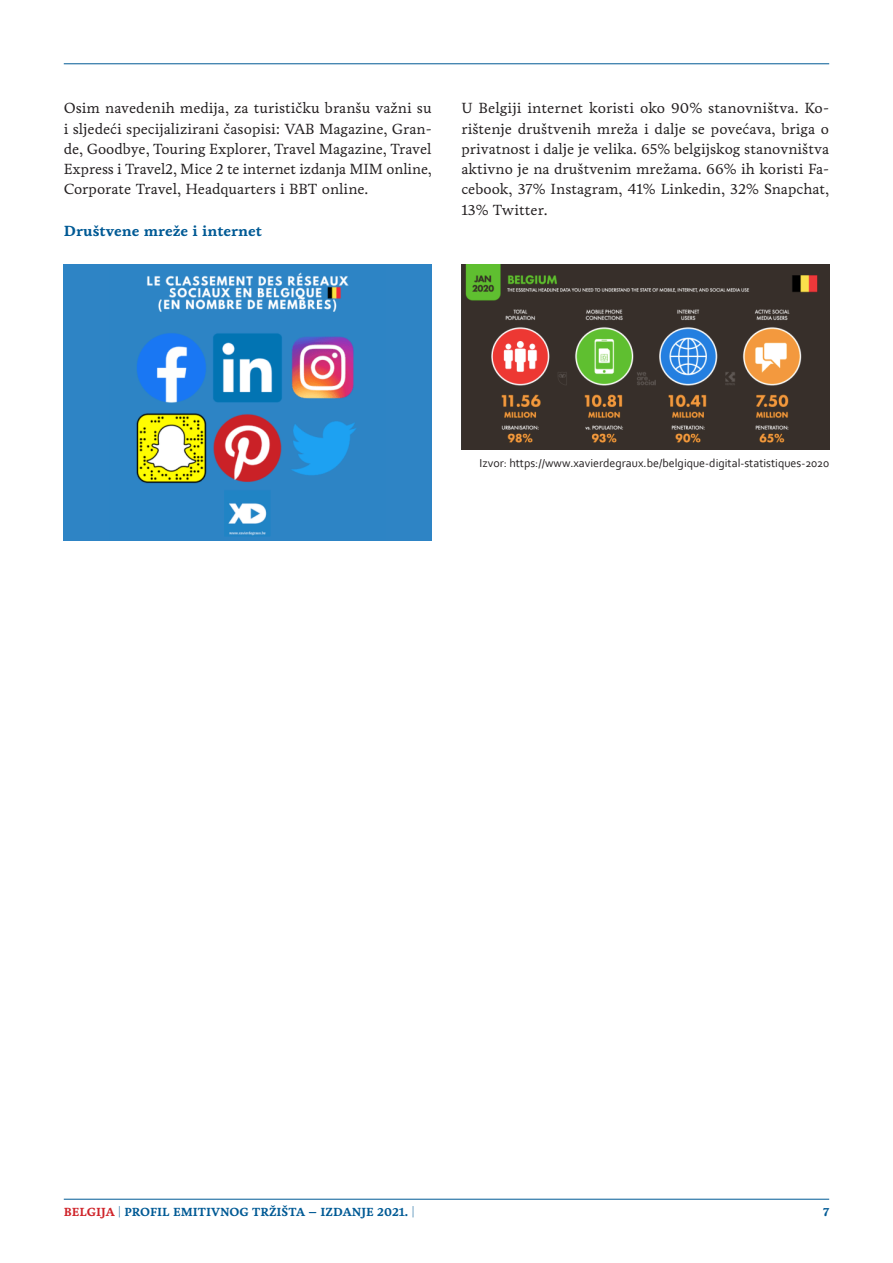
<style>
.page{position:relative;width:893px;height:1263px;background:#fff}
.page>*{position:absolute;margin:0;border:0;box-sizing:border-box;transform-origin:0 0}
.tekst{font:15px/20.2px "Livory";color:#231f20;text-align:justify}
.podnaslov{font:700 15px "Livory";color:#005a95}
.potpisi_8pt{font:12px "Corbel";color:#231f20}
.t1{font:700 12px "Livory";color:#005a95}
.s1{color:#cf2329}
.s2{font-weight:400}
</style>
<div class="page">
<hr style="left:64px;top:1199px;width:765px;height:1px;background:#005a95">
<hr style="left:64px;top:63px;width:765px;height:1px;background:#005a95">
<img style="left:64px;top:264px;width:368px;height:276px">
<img style="left:461px;top:264px;width:368px;height:185px">
<p class="tekst" style="left:64px;top:98px;width:370px">Osim navedenih medija, za turističku branšu važni su i sljedeći specijalizirani časopisi: VAB Magazine, Gran&shy;de, Goodbye, Touring Explorer, Travel Magazine, Travel Express i Travel2, Mice 2 te internet izdanja MIM online, Corporate Travel, Headquarters i BBT online.</p>
<p class="tekst" style="left:461px;top:98px;width:369px">U Belgiji internet koristi oko 90% stanovništva. Ko&shy;rištenje društvenih mreža i dalje se povećava, briga o privatnost i dalje je velika. 65% belgijskog stanovništva aktivno je na društvenim mrežama. 66% ih koristi Fa&shy;cebook, 37% Instagram, 41% Linkedin, 32% Snapchat, 13% Twitter.</p>
<p class="podnaslov" style="left:64px;top:222px;width:200px">Društvene mreže i internet</p>
<p class="potpisi_8pt" style="left:480px;top:456px;width:351px">Izvor: https://www.xavierdegraux.be/belgique-digital-statistiques-2020</p>
<p class="t1" style="left:64px;top:1205px;width:352px"><span class="s1">BELGIJA</span> <span class="s2">|</span> PROFIL EMITIVNOG TRŽIŠTA – IZDANJE 2021. <span class="s2">|</span></p>
<p class="t1" style="left:823px;top:1205px;width:8px">7</p>
</div>
